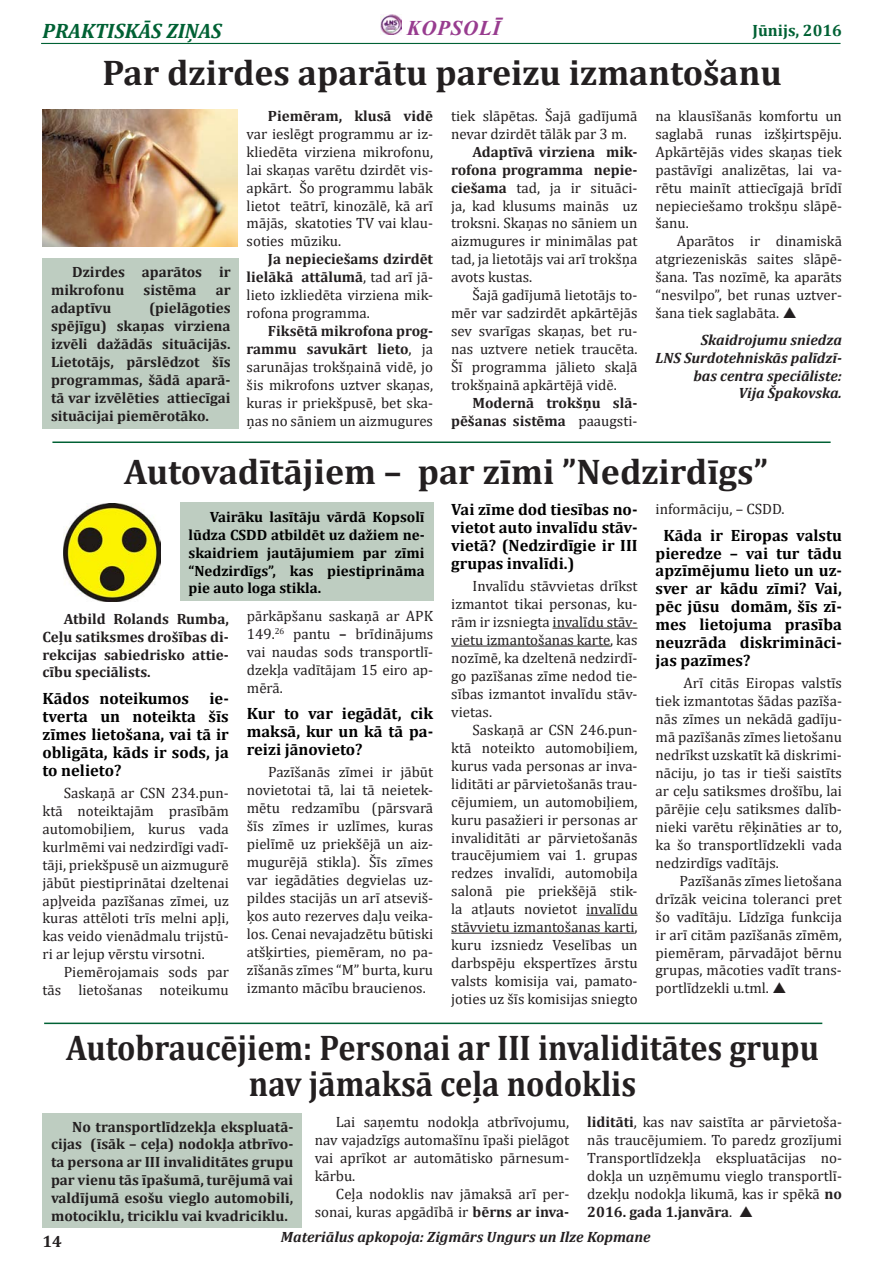
<style>
.page{position:relative;width:893px;height:1263px;background:#fff}
.page>*{position:absolute;margin:0;border:0;box-sizing:border-box;transform-origin:0 0}
.t1{font:700 35.85px "Cambria";color:#231f20}
.t2{font:700 35.85px/35.8px "Cambria";color:#231f20;text-align:center;scale:.9 1}
.t3{font:italic 700 21px "Cambria";color:#006134}
.t4{font:italic 700 21px "Times New Roman";letter-spacing:.035em;color:#983c8f}
.t5{font:700 16.5px/18px "Cambria";color:#000;text-align:justify}
.t6{font:700 16.5px "Cambria";color:#006134}
.t7{font:700 16.5px "Cambria";color:#231f20}
.tv2132{font:15px/18px "Cambria";color:#231f20;text-align:justify}
.t8{font:700 15px/18px "Cambria";color:#231f20;text-align:justify}
.t9{font:700 15px/18px "Cambria";color:#000;text-align:justify}
.t10{font:italic 700 15px/18px "Cambria";color:#231f20;text-align:right}
.s1{font-weight:700}
.s2{font-weight:400}
</style>
<div class="page">
<img style="left:381px;top:14px;width:20px;height:21px">
<hr style="left:41px;top:43px;width:799px;height:1px;background:#006134">
<hr style="left:553px;top:628px;width:85px;height:1px;background:#231f20">
<hr style="left:451px;top:646px;width:159px;height:1px;background:#231f20">
<hr style="left:586px;top:915px;width:52px;height:1px;background:#231f20">
<hr style="left:451px;top:933px;width:183px;height:1px;background:#231f20">
<img style="left:43px;top:109px;width:195px;height:138px">
<div style="left:43px;top:258px;width:196px;height:170px;background:#becdc1"></div>
<hr style="left:52px;top:441px;width:779px;height:2px;background:#006134">
<img style="left:63px;top:504px;width:97px;height:97px">
<div style="left:180px;top:502px;width:253px;height:99px;background:#becdc1"></div>
<hr style="left:44px;top:1022px;width:778px;height:2px;background:#006134">
<div style="left:43px;top:1113px;width:259px;height:114px;background:#becdc1"></div>
<p class="t3" style="left:43px;top:16px;width:180px">PRAKTISKĀS ZIŅAS</p>
<h2 class="t4" style="left:407px;top:13px;width:95px">KOPSOLĪ</h2>
<p class="t6" style="left:752px;top:18px;width:91px">Jūnijs, 2016</p>
<p class="t1" style="left:102px;top:48px;width:681px">Par dzirdes aparātu pareizu izmantošanu</p>
<p class="tv2132" style="left:451px;top:107px;width:188px">tiek slāpētas. Šajā gadījumā nevar dzirdēt tālāk par 3 m.</p>
<p class="tv2132" style="left:451px;top:142px;width:188px;text-indent:21px"><span class="s1">Adaptīvā virziena mik&shy;rofona programma nepie&shy;ciešama</span> tad, ja ir situāci&shy;ja, kad klusums mainās uz troksni. Skaņas no sāniem un aizmugures ir minimālas pat tad, ja lietotājs vai arī trokšņa avots kustas.</p>
<p class="tv2132" style="left:451px;top:286px;width:188px;text-indent:21px">Šajā gadījumā lietotājs to&shy;mēr var sadzirdēt apkārtējās sev svarīgas skaņas, bet ru&shy;nas uztvere netiek traucēta.<br>Šī programma jālieto skaļā trokšņainā apkārtējā vidē.</p>
<p class="t8" style="left:451px;top:393px;width:188px;text-align:right">Modernā trokšņu slā&shy;pēšanas sistēma <span class="s2">paaugsti-</span></p>
<p class="tv2132" style="left:655px;top:107px;width:188px">na klausīšanās komfortu un saglabā runas izšķirtspēju.<br>Apkārtējās vides skaņas tiek pastāvīgi analizētas, lai va&shy;rētu mainīt attiecīgajā brīdī nepieciešamo trokšņu slāpē&shy;šanu.</p>
<p class="tv2132" style="left:655px;top:232px;width:188px;text-indent:21px">Aparātos ir dinamiskā atgriezeniskās saites slāpē&shy;šana. Tas nozīmē, ka aparāts “nesvilpo”, bet runas uztver&shy;šana tiek saglabāta.</p>
<p class="t10" style="left:655px;top:330px;width:188px">Skaidrojumu sniedza<br>LNS Surdotehniskās palīdzī&shy;bas centra speciāliste:<br>Vija Špakovska.</p>
<p class="tv2132" style="left:247px;top:107px;width:188px;text-indent:21px"><span class="s1">Piemēram, klusā vidē </span>var ieslēgt programmu ar iz&shy;kliedēta virziena mikrofonu, lai skaņas varētu dzirdēt vis&shy;apkārt. Šo programmu labāk lietot teātrī, kinozālē, kā arī mājās, skatoties TV vai klau&shy;soties mūziku.</p>
<p class="tv2132" style="left:247px;top:250px;width:188px;text-indent:21px"><span class="s1">Ja nepieciešams dzirdēt lielākā attālumā</span>, tad arī jā&shy;lieto izkliedēta virziena mik&shy;rofona programma.</p>
<p class="tv2132" style="left:247px;top:322px;width:188px;text-indent:21px"><span class="s1">Fiksētā mikrofona prog&shy;rammu savukārt lieto</span>, ja sarunājas trokšņainā vidē, jo šis mikrofons uztver skaņas, kuras ir priekšpusē, bet ska&shy;ņas no sāniem un aizmugures</p>
<p class="t8" style="left:51px;top:263px;width:181px;text-indent:21px">Dzirdes aparātos ir mikrofonu</p>
<p class="t8" style="left:144px;top:280px;width:54px">sistēma</p>
<p class="t8" style="left:216px;top:280px;width:16px">ar</p>
<p class="t8" style="left:51px;top:298px;width:181px;text-indent:98px">(pielāgoties spējīgu) skaņas virziena izvēli dažādās situācijās.<br>Lietotājs, pārslēdzot šīs programmas, šādā aparā&shy;tā var izvēlēties attiecīgai situācijai piemērotāko.</p>
<p class="t1" style="left:124px;top:446px;width:645px">Autovadītājiem – par zīmi ”Nedzirdīgs”</p>
<p class="t9" style="left:188px;top:507px;width:238px;text-indent:21px">Vairāku lasītāju vārdā Kopsolī lūdza CSDD atbildēt uz dažiem ne&shy;skaidriem jautājumiem par zīmi “Nedzirdīgs”, kas piestiprināma pie auto loga stikla.</p>
<p class="t8" style="left:51px;top:298px;width:62px">adaptīvu</p>
<p class="tv2132" style="left:656px;top:500px;width:131px">informāciju, – CSDD.</p>
<p class="t5" style="left:656px;top:525px;width:188px;text-indent:8px">Kāda ir Eiropas valstu pieredze – vai tur tādu apzīmējumu lieto un uz&shy;sver ar kādu zīmi? Vai, pēc jūsu domām, šīs zī&shy;mes lietojuma prasība neuzrāda diskrimināci&shy;jas pazīmes?</p>
<p class="tv2132" style="left:656px;top:674px;width:188px;text-indent:28px">Arī citās Eiropas valstīs tiek izmantotas šādas pazīša&shy;nās zīmes un nekādā gadīju&shy;mā pazīšanās zīmes lietošanu nedrīkst uzskatīt kā diskrimi&shy;nāciju, jo tas ir tieši saistīts ar ceļu satiksmes drošību, lai pārējie ceļu satiksmes dalīb&shy;nieki varētu rēķināties ar to, ka šo transportlīdzekli vada nedzirdīgs vadītājs.</p>
<p class="tv2132" style="left:656px;top:871px;width:188px;text-indent:24px">Pazīšanās zīmes lietošana drīzāk veicina toleranci pret šo vadītāju. Līdzīga funkcija ir arī citām pazīšanās zīmēm, piemēram, pārvadājot bērnu grupas, mācoties vadīt trans&shy;portlīdzekli u.tml.</p>
<p class="t5" style="left:451px;top:500px;width:188px">Vai zīme dod tiesības no&shy;vietot auto invalīdu stāv&shy;vietā? (Nedzirdīgie ir III grupas invalīdi.)</p>
<p class="tv2132" style="left:451px;top:577px;width:188px;text-indent:21px">Invalīdu stāvvietas drīkst izmantot tikai personas, ku&shy;rām ir izsniegta invalīdu stāv&shy;vietu izmantošanas karte, kas nozīmē, ka dzeltenā nedzirdī&shy;go pazīšanas zīme nedod tie&shy;sības izmantot invalīdu stāv&shy;vietas.</p>
<p class="tv2132" style="left:451px;top:721px;width:188px;text-indent:21px">Saskaņā ar CSN 246.pun&shy;ktā noteikto automobiļiem, kurus vada personas ar inva&shy;liditāti ar pārvietošanās trau&shy;cējumiem, un automobiļiem, kuru pasažieri ir personas ar invaliditāti ar pārvietošanās traucējumiem vai 1. grupas redzes invalīdi, automobiļa salonā pie priekšējā stik&shy;la atļauts novietot invalīdu stāvvietu izmantošanas karti, kuru izsniedz Veselības un darbspēju ekspertīzes ārstu valsts komisija vai, pamato&shy;joties uz šīs komisijas sniegto</p>
<p class="tv2132" style="left:247px;top:607px;width:188px">pārkāpšanu saskaņā ar APK 149.<sup>26</sup> pantu <span class="s1">–</span> brīdinājums vai naudas sods transportlī&shy;dzekļa vadītājam 15 eiro ap&shy;mērā.</p>
<p class="t5" style="left:247px;top:704px;width:188px">Kur to var iegādāt, cik maksā, kur un kā tā pa&shy;reizi jānovieto?</p>
<p class="tv2132" style="left:247px;top:763px;width:188px;text-indent:21px">Pazīšanās zīmei ir jābūt novietotai tā, lai tā neietek&shy;mētu redzamību (pārsvarā šīs zīmes ir uzlīmes, kuras pielīmē uz priekšējā un aiz&shy;mugurējā stikla). Šīs zīmes var iegādāties degvielas uz&shy;pildes stacijās un arī atseviš&shy;ķos auto rezerves daļu veika&shy;los. Cenai nevajadzētu būtiski atšķirties, piemēram, no pa&shy;zīšanās zīmes “M” burta, kuru izmanto mācību braucienos.</p>
<p class="t8" style="left:43px;top:609px;width:188px;text-indent:21px">Atbild Rolands Rumba, Ceļu satiksmes drošības di&shy;rekcijas sabiedrisko attie&shy;cību speciālists.</p>
<p class="t5" style="left:43px;top:689px;width:188px">Kādos noteikumos ie&shy;tverta un noteikta šīs zīmes lietošana, vai tā ir obligāta, kāds ir sods, ja to nelieto?</p>
<p class="tv2132" style="left:43px;top:784px;width:188px;text-indent:21px">Saskaņā ar CSN 234.pun&shy;ktā noteiktajām prasībām automobiļiem, kurus vada kurlmēmi vai nedzirdīgi vadī&shy;tāji, priekšpusē un aizmugurē jābūt piestiprinātai dzeltenai apļveida pazīšanas zīmei, uz kuras attēloti trīs melni apļi, kas veido vienādmalu trijstū&shy;ri ar lejup vērstu virsotni.</p>
<p class="tv2132" style="left:43px;top:963px;width:188px;text-align:right">Piemērojamais sods par tās lietošanas noteikumu</p>
<p class="t2" style="left:66px;top:1028px;width:838px">Autobraucējiem: Personai ar III invaliditātes grupu nav jāmaksā ceļa nodoklis</p>
<p class="t8" style="left:51px;top:1117px;width:244px;text-indent:21px">No transportlīdzekļa ekspluatā&shy;cijas (īsāk – ceļa) nodokļa atbrīvo&shy;ta persona ar III invaliditātes grupu par vienu tās īpašumā, turējumā vai valdījumā esošu vieglo automobili, motociklu, triciklu vai kvadriciklu.</p>
<p class="tv2132" style="left:587px;top:1113px;width:256px"><span class="s1">liditāti</span>, kas nav saistīta ar pārvietoša&shy;nās traucējumiem. To paredz grozījumi Transportlīdzekļa ekspluatācijas no&shy;dokļa un uzņēmumu vieglo transportlī&shy;dzekļu nodokļa likumā, kas ir spēkā <span class="s1">no 2016. gada 1.janvāra</span>.</p>
<p class="tv2132" style="left:315px;top:1113px;width:256px;text-indent:21px">Lai saņemtu nodokļa atbrīvojumu, nav vajadzīgs automašīnu īpaši pielāgot vai aprīkot ar automātisko pārnesum&shy;kārbu.</p>
<p class="tv2132" style="left:315px;top:1184px;width:256px;text-align:right">Ceļa nodoklis nav jāmaksā arī per&shy;sonai, kuras apgādībā ir <span class="s1">bērns ar inva-</span></p>
<p class="t7" style="left:43px;top:1229px;width:21px">14</p>
<p class="t10" style="left:281px;top:1228px;width:371px">Materiālus apkopoja: Zigmārs Ungurs un Ilze Kopmane</p>
</div>
